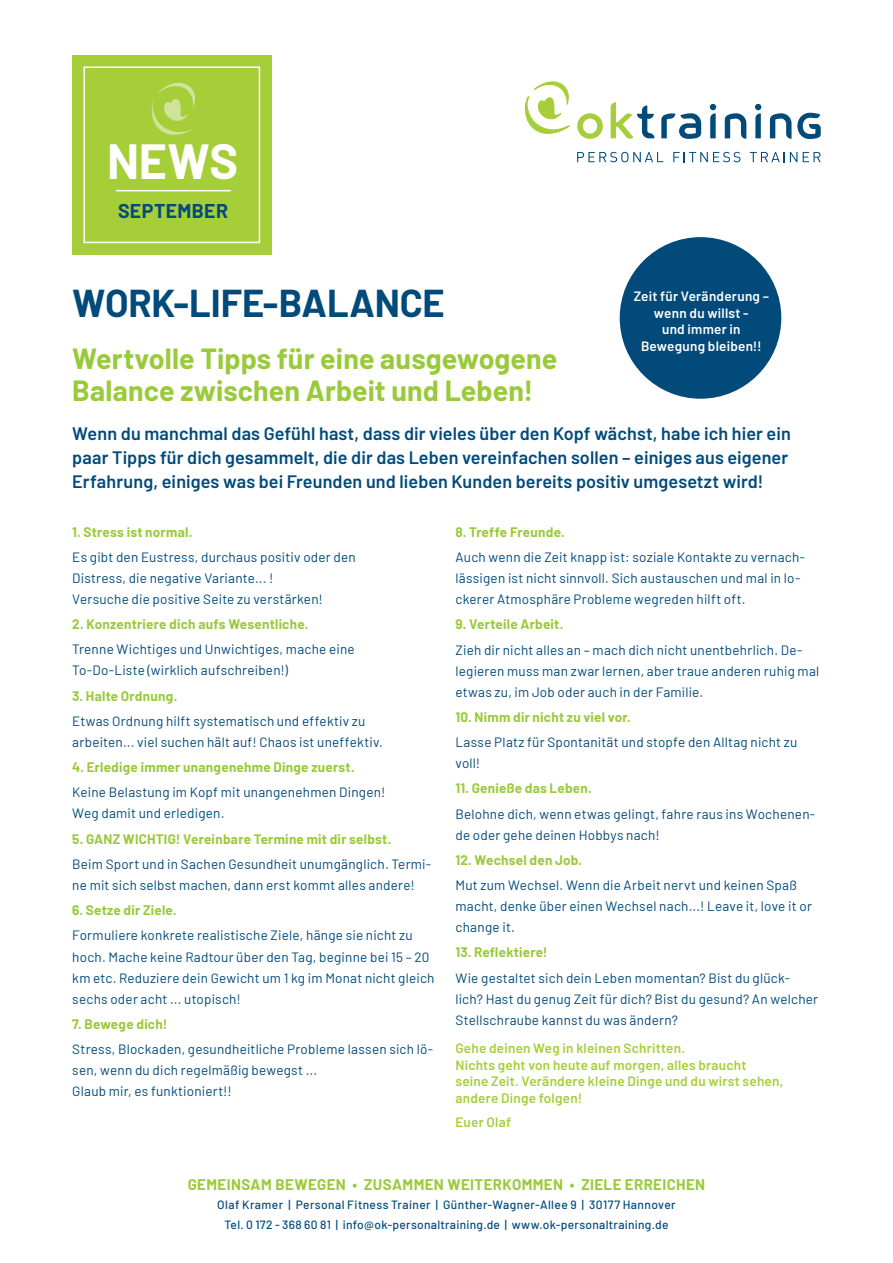
<style>
.page{position:relative;width:893px;height:1263px;background:#fff}
.page>*{position:absolute;margin:0;border:0;box-sizing:border-box;transform-origin:0 0}
.t1{font:700 48.3px "Barlow";color:#fff}
.t2{font:700 37.95px "Barlow";letter-spacing:-.005em;color:#024a7a}
.t3{font:700 28.5px/31.5px "Barlow";letter-spacing:.005em;color:#99ca3b}
.t4{font:700 19.5px "Barlow";letter-spacing:.02em;color:#024a7a}
.t5{font:600 18px/24px "Barlow";letter-spacing:.005em;color:#024a7a}
.t6{font:700 15px "Barlow";letter-spacing:.025em;color:#99ca3b}
.t7{font:13.5px/21px "Barlow";letter-spacing:.015em;color:#024a7a}
.t8{font:700 13.5px "Barlow";letter-spacing:.02em;color:#99ca3b}
.t9{font:600 13.5px/16.5px "Barlow";letter-spacing:.02em;color:#a6ce39}
.t10{font:600 13.5px/16.5px "Barlow";letter-spacing:.02em;color:#fff;text-align:center}
.t11{font:500 12px/19.5px "Barlow";letter-spacing:.03em;color:#024a7a;text-align:center}
</style>
<div class="page">
<div style="left:72px;top:55px;width:199px;height:199px;background:#a6ce39"></div>
<div style="left:83px;top:66px;width:177px;height:177px;border:2px solid #fff"></div>
<svg style="left:151px;top:82px;width:44px;height:53px"></svg>
<hr style="left:116px;top:190px;width:115px;height:1px;background:#fff">
<svg style="left:524px;top:81px;width:46px;height:53px"></svg>
<svg style="left:577px;top:113px;width:26px;height:26px"></svg>
<svg style="left:611px;top:102px;width:43px;height:37px"></svg>
<svg style="left:661px;top:113px;width:40px;height:26px"></svg>
<svg style="left:710px;top:104px;width:6px;height:34px"></svg>
<svg style="left:725px;top:113px;width:21px;height:26px"></svg>
<svg style="left:755px;top:104px;width:6px;height:34px"></svg>
<svg style="left:770px;top:113px;width:21px;height:26px"></svg>
<svg style="left:797px;top:112px;width:24px;height:27px"></svg>
<svg style="left:577px;top:152px;width:86px;height:10px"></svg>
<svg style="left:673px;top:152px;width:67px;height:10px"></svg>
<svg style="left:750px;top:152px;width:47px;height:10px"></svg>
<svg style="left:803px;top:152px;width:18px;height:10px"></svg>
<div style="left:620px;top:237px;width:161px;height:162px;background:#024a7a;border-radius:50%"></div>
<h1 class="t1" style="left:107px;top:126px;width:132px">NEWS</h1>
<h3 class="t4" style="left:118px;top:197px;width:111px">SEPTEMBER</h3>
<h2 class="t2" style="left:72px;top:275px;width:374px">WORK-LIFE-BALANCE</h2>
<h3 class="t3" style="left:72px;top:341px;width:487px">Wertvolle Tipps für eine ausgewogene<br>Balance zwischen Arbeit und Leben!</h3>
<p class="t10" style="left:634px;top:287px;width:137px">Zeit für Veränderung – wenn du willst -<br>und immer in<br>Bewegung bleiben!!</p>
<p class="t5" style="left:72px;top:420px;width:720px">Wenn du manchmal das Gefühl hast, dass dir vieles über den Kopf wächst, habe ich hier ein paar Tipps für dich gesammelt, die dir das Leben vereinfachen sollen – einiges aus eigener<br>Erfahrung, einiges was bei Freunden und lieben Kunden bereits positiv umgesetzt wird!</p>
<p class="t8" style="left:72px;top:522px;width:122px">1. Stress ist normal.</p>
<p class="t7" style="left:72px;top:545px;width:285px">Es gibt den Eustress, durchaus positiv oder den<br>Distress, die negative Variante... !<br>Versuche die positive Seite zu verstärken!</p>
<p class="t8" style="left:72px;top:614px;width:238px">2. Konzentriere dich aufs Wesentliche.</p>
<p class="t7" style="left:72px;top:638px;width:284px">Trenne Wichtiges und Unwichtiges, mache eine<br>To-Do-Liste (wirklich aufschreiben!)</p>
<p class="t8" style="left:72px;top:686px;width:107px">3. Halte Ordnung.</p>
<p class="t7" style="left:72px;top:709px;width:312px">Etwas Ordnung hilft systematisch und effektiv zu arbeiten... viel suchen hält auf! Chaos ist uneffektiv.</p>
<p class="t8" style="left:72px;top:757px;width:284px">4. Erledige immer unangenehme Dinge zuerst.</p>
<p class="t7" style="left:72px;top:781px;width:315px">Keine Belastung im Kopf mit unangenehmen Dingen!<br>Weg damit und erledigen.</p>
<p class="t8" style="left:72px;top:829px;width:321px">5. GANZ WICHTIG! Vereinbare Termine mit dir selbst.</p>
<p class="t7" style="left:72px;top:852px;width:360px">Beim Sport und in Sachen Gesundheit unumgänglich. Termi&shy;ne mit sich selbst machen, dann erst kommt alles andere!</p>
<p class="t8" style="left:72px;top:900px;width:106px">6. Setze dir Ziele.</p>
<p class="t7" style="left:72px;top:924px;width:364px">Formuliere konkrete realistische Ziele, hänge sie nicht zu hoch. Mache keine Radtour über den Tag, beginne bei 15 – 20 km etc. Reduziere dein Gewicht um 1 kg im Monat nicht gleich sechs oder acht ... utopisch!</p>
<p class="t8" style="left:72px;top:1014px;width:97px">7. Bewege dich!</p>
<p class="t7" style="left:72px;top:1038px;width:362px">Stress, Blockaden, gesundheitliche Probleme lassen sich lö&shy;sen, wenn du dich regelmäßig bewegst ...<br>Glaub mir, es funktioniert!!</p>
<p class="t8" style="left:455px;top:522px;width:111px">8. Treffe Freunde.</p>
<p class="t7" style="left:455px;top:545px;width:351px">Auch wenn die Zeit knapp ist: soziale Kontakte zu vernach&shy;lässigen ist nicht sinnvoll. Sich austauschen und mal in lo&shy;ckerer Atmosphäre Probleme wegreden hilft oft.</p>
<p class="t8" style="left:455px;top:614px;width:109px">9. Verteile Arbeit.</p>
<p class="t7" style="left:455px;top:638px;width:365px">Zieh dir nicht alles an – mach dich nicht unentbehrlich. De&shy;legieren muss man zwar lernen, aber traue anderen ruhig mal etwas zu, im Job oder auch in der Familie.</p>
<p class="t8" style="left:455px;top:707px;width:177px">10. Nimm dir nicht zu viel vor.</p>
<p class="t7" style="left:455px;top:731px;width:343px">Lasse Platz für Spontanität und stopfe den Alltag nicht zu voll!</p>
<p class="t8" style="left:455px;top:778px;width:138px">11. Genieße das Leben.</p>
<p class="t7" style="left:455px;top:802px;width:361px">Belohne dich, wenn etwas gelingt, fahre raus ins Wochenen&shy;de oder gehe deinen Hobbys nach!</p>
<p class="t8" style="left:455px;top:850px;width:128px">12. Wechsel den Job.</p>
<p class="t7" style="left:455px;top:874px;width:358px">Mut zum Wechsel. Wenn die Arbeit nervt und keinen Spaß macht, denke über einen Wechsel nach...! Leave it, love it or change it.</p>
<p class="t8" style="left:455px;top:942px;width:94px">13. Reflektiere!</p>
<p class="t7" style="left:455px;top:966px;width:364px">Wie gestaltet sich dein Leben momentan? Bist du glück&shy;lich? Hast du genug Zeit für dich? Bist du gesund? An welcher<br>Stellschraube kannst du was ändern?</p>
<p class="t9" style="left:455px;top:1039px;width:329px">Gehe deinen Weg in kleinen Schritten.<br>Nichts geht von heute auf morgen, alles braucht<br>seine Zeit. Verändere kleine Dinge und du wirst sehen, andere Dinge folgen!</p>
<p class="t9" style="left:455px;top:1112px;width:57px">Euer Olaf</p>
<p class="t6" style="left:188px;top:1173px;width:519px">GEMEINSAM BEWEGEN • ZUSAMMEN WEITERKOMMEN • ZIELE ERREICHEN</p>
<p class="t11" style="left:217px;top:1194px;width:460px">Olaf Kramer | Personal Fitness Trainer | Günther-Wagner-Allee 9 | 30177 Hannover<br>Tel. 0 172 - 368 60 81 | info@ok-personaltraining.de | www.ok-personaltraining.de</p>
</div>
